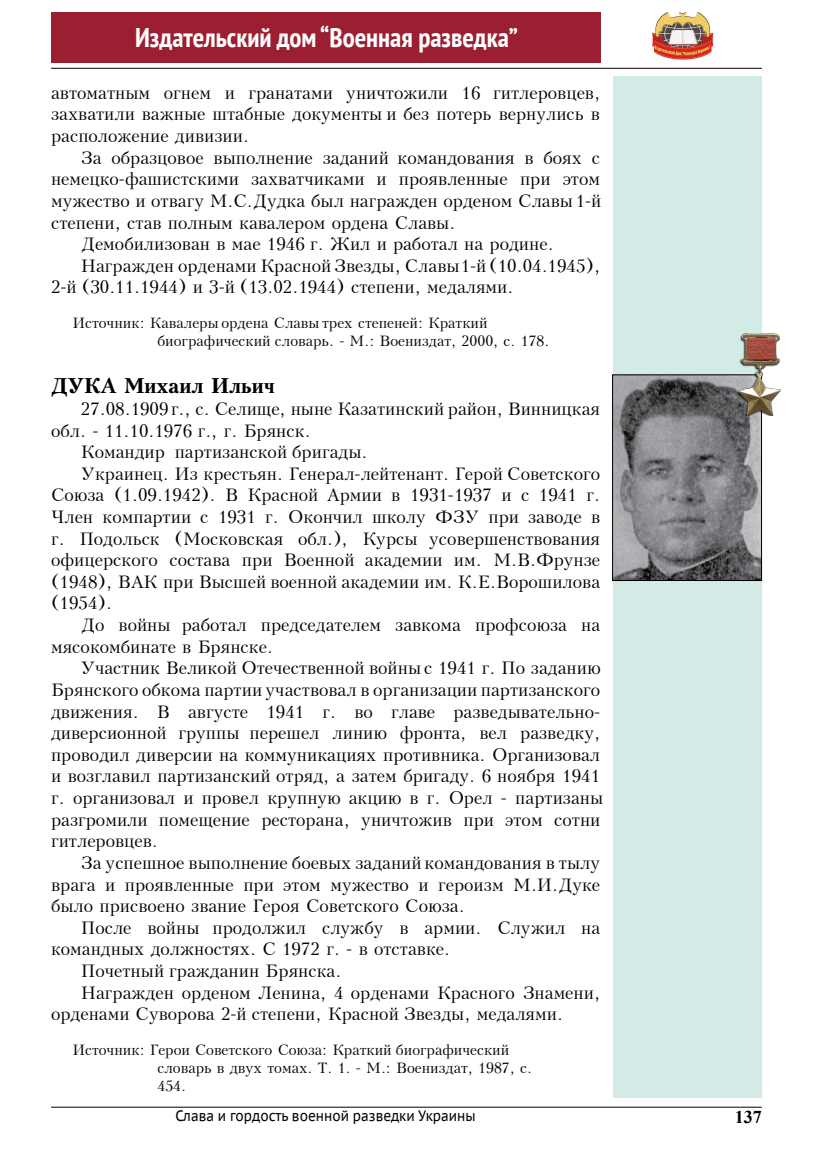
<style>
.page{position:relative;width:813px;height:1149px;background:#fff}
.page>*{position:absolute;margin:0;border:0;box-sizing:border-box;transform-origin:0 0}
.t1{font:700 condensed 27px "PT Sans";color:#fff}
.t2{font:700 21px "Peterburg";color:#000}
.t3{font:18px/21.6px "Peterburg";color:#000;text-align:justify}
.t4{font:700 18px "Times New Roman";color:#000}
.t5{font:15px/18px "Peterburg";color:#000}
.t6{font:15px "PT Sans Caption";color:#000;scale:.88 1}
</style>
<div class="page">
<div style="left:612px;top:77px;width:149px;height:1020px;background:#d2ebe6"></div>
<hr style="left:51px;top:1106px;width:710px;height:1px;background:#000">
<div style="left:51px;top:13px;width:549px;height:50px;background:#9c1f31"></div>
<img style="left:652px;top:13px;width:62px;height:47px">
<hr style="left:51px;top:68px;width:710px;height:1px;background:#000">
<img style="left:614px;top:376px;width:145px;height:202px">
<div style="left:612px;top:374px;width:149px;height:206px;border:1px solid #000"></div>
<img style="left:738px;top:333px;width:42px;height:82px">
<h1 class="t1" style="left:135px;top:20px;width:384px">Издательский дом “Военная разведка”</h1>
<p class="t3" style="left:51px;top:82px;width:550px">автоматным огнем и гранатами уничтожили 16 гитлеровцев, захватили важные штабные документы и без потерь вернулись в расположение дивизии.</p>
<p class="t3" style="left:81px;top:147px;width:520px">За образцовое выполнение заданий командования в боях с</p>
<p class="t3" style="left:51px;top:168px;width:550px">немецко-фашистскими захватчиками и проявленные при этом</p>
<p class="t3" style="left:51px;top:190px;width:551px">мужество и отвагу М.С.Дудка был награжден орденом Славы 1-й</p>
<p class="t3" style="left:51px;top:211px;width:405px">степени, став полным кавалером ордена Славы.</p>
<p class="t3" style="left:81px;top:233px;width:474px">Демобилизован в мае 1946 г. Жил и работал на родине.</p>
<p class="t3" style="left:81px;top:255px;width:520px">Награжден орденами Красной Звезды, Славы 1-й (10.04.1945),</p>
<p class="t3" style="left:51px;top:276px;width:463px">2-й (30.11.1944) и 3-й (13.02.1944) степени, медалями.</p>
<p class="t5" style="left:157px;top:314px;width:393px;text-indent:-85px">Источник: Кавалеры ордена Славы трех степеней: Краткий биографический словарь. - М.: Воениздат, 2000, с. 178.</p>
<p class="t2" style="left:51px;top:373px;width:225px">ДУКА Михаил Ильич</p>
<p class="t3" style="left:81px;top:398px;width:520px">27.08.1909 г., с. Селище, ныне Казатинский район, Винницкая</p>
<p class="t3" style="left:51px;top:419px;width:261px">обл. - 11.10.1976 г., г. Брянск.</p>
<p class="t3" style="left:81px;top:441px;width:288px">Командир партизанской бригады.</p>
<p class="t3" style="left:81px;top:462px;width:520px">Украинец. Из крестьян. Генерал-лейтенант. Герой Советского</p>
<p class="t3" style="left:51px;top:484px;width:550px">Союза (1.09.1942). В Красной Армии в 1931-1937 и с 1941 г.</p>
<p class="t3" style="left:51px;top:506px;width:550px">Член компартии с 1931 г. Окончил школу ФЗУ при заводе в</p>
<p class="t3" style="left:51px;top:527px;width:550px">г. Подольск (Московская обл.), Курсы усовершенствования</p>
<p class="t3" style="left:51px;top:549px;width:550px">офицерского состава при Военной академии им. М.В.Фрунзе</p>
<p class="t3" style="left:51px;top:570px;width:550px">(1948), ВАК при Высшей военной академии им. К.Е.Ворошилова</p>
<p class="t3" style="left:51px;top:592px;width:62px">(1954).</p>
<p class="t3" style="left:81px;top:614px;width:520px">До войны работал председателем завкома профсоюза на</p>
<p class="t3" style="left:51px;top:635px;width:223px">мясокомбинате в Брянске.</p>
<p class="t3" style="left:81px;top:657px;width:521px">Участник Великой Отечественной войны с 1941 г. По заданию</p>
<p class="t3" style="left:51px;top:678px;width:550px">Брянского обкома партии участвовал в организации партизанского</p>
<p class="t3" style="left:51px;top:700px;width:550px">движения. В августе 1941 г. во главе разведывательно-</p>
<p class="t3" style="left:51px;top:722px;width:550px">диверсионной группы перешел линию фронта, вел разведку,</p>
<p class="t3" style="left:51px;top:743px;width:550px">проводил диверсии на коммуникациях противника. Организовал</p>
<p class="t3" style="left:51px;top:765px;width:550px">и возглавил партизанский отряд, а затем бригаду. 6 ноября 1941</p>
<p class="t3" style="left:51px;top:786px;width:553px">г. организовал и провел крупную акцию в г. Орел - партизаны</p>
<p class="t3" style="left:51px;top:808px;width:550px">разгромили помещение ресторана, уничтожив при этом сотни</p>
<p class="t3" style="left:51px;top:830px;width:108px">гитлеровцев.</p>
<p class="t3" style="left:81px;top:851px;width:520px">За успешное выполнение боевых заданий командования в тылу</p>
<p class="t3" style="left:51px;top:873px;width:550px">врага и проявленные при этом мужество и героизм М.И.Дуке</p>
<p class="t3" style="left:51px;top:894px;width:415px">было присвоено звание Героя Советского Союза.</p>
<p class="t3" style="left:81px;top:916px;width:520px">После войны продолжил службу в армии. Служил на</p>
<p class="t3" style="left:51px;top:938px;width:400px">командных должностях. С 1972 г. - в отставке.</p>
<p class="t3" style="left:81px;top:959px;width:262px">Почетный гражданин Брянска.</p>
<p class="t3" style="left:81px;top:981px;width:520px">Награжден орденом Ленина, 4 орденами Красного Знамени,</p>
<p class="t3" style="left:51px;top:1002px;width:513px">орденами Суворова 2-й степени, Красной Звезды, медалями.</p>
<p class="t5" style="left:157px;top:1040px;width:376px;text-indent:-85px">Источник: Герои Советского Союза: Краткий биографический словарь в двух томах. Т. 1. - М.: Воениздат, 1987, с.<br>454.</p>
<p class="t6" style="left:175px;top:1105px;width:342px">Слава и гордость военной разведки Украины</p>
<p class="t4" style="left:734px;top:1103px;width:28px">137</p>
</div>
